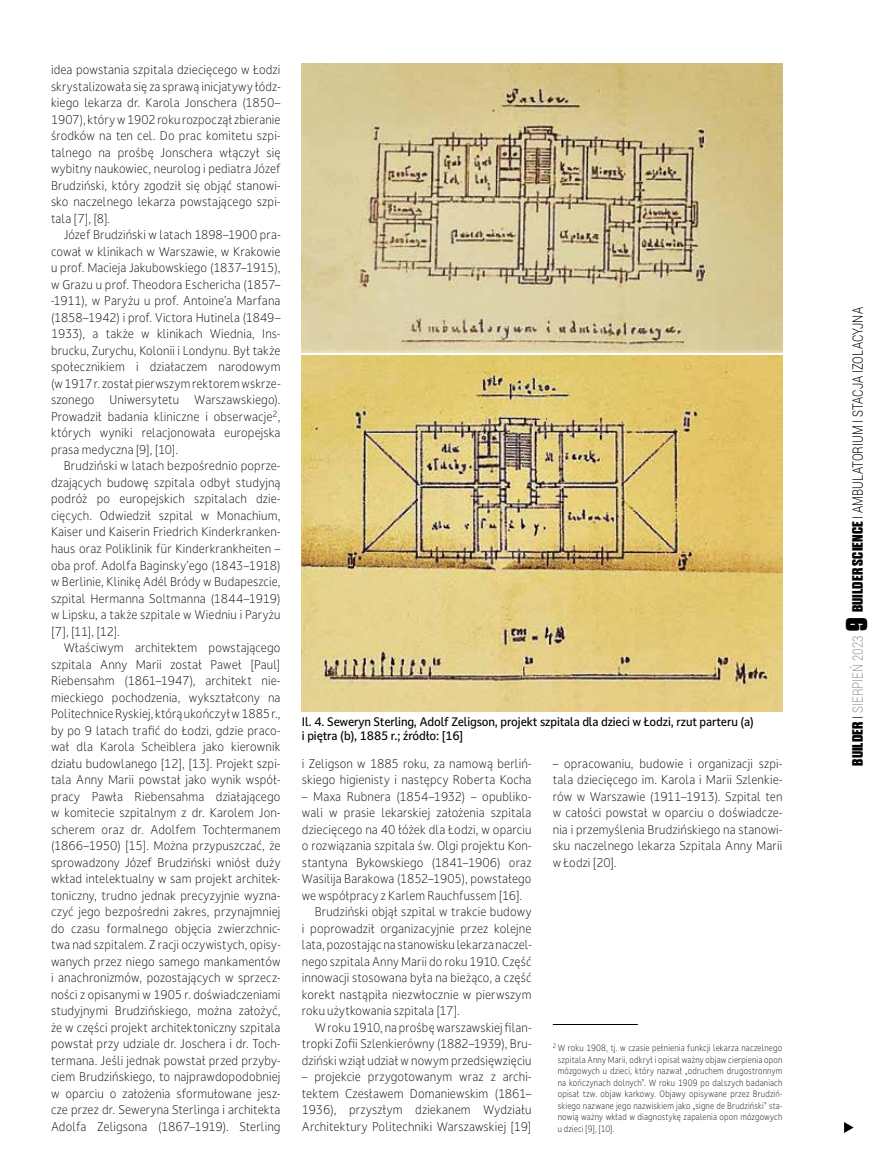
<style>
.page{position:relative;width:893px;height:1170px;background:#fff}
.page>*{position:absolute;margin:0;border:0;box-sizing:border-box;transform-origin:0 0}
.t1{font:300 14.25px "Roboto";color:#000;scale:.8 1}
.t2{font:300 12px/16.5px "Darkmode On CC";letter-spacing:.01em;color:#000;text-align:justify;scale:.93 1}
.t3{font:300 12px/16.5px "Darkmode On CC";letter-spacing:.01em;color:#000;text-align:justify;scale:.92 1}
.t4{font:500 11.7px/13.5px "Darkmode On CC";letter-spacing:-.015em;color:#000;scale:.95 1}
.t5{font:300 8.7px/11.6px "Darkmode On CC";letter-spacing:.02em;color:#000;text-align:justify;scale:.86 1}
.s1{font-family:"Dharma Gothic E";font-weight:700;font-stretch:expanded;font-size:15px}
.s2{color:#98989c}
.s3{font-family:"Dharma Gothic E";font-weight:800;font-size:30px}
</style>
<div class="page">
<svg style="left:844px;top:1122px;width:10px;height:10px"></svg>
<img style="left:302px;top:64px;width:480px;height:289px">
<img style="left:302px;top:355px;width:480px;height:356px">
<hr style="left:553px;top:1024px;width:85px;height:1px;background:#000">
<p class="t2" style="left:51px;top:61px;width:248px">idea powstania szpitala dziecięcego w Łodzi skrystalizowała się za sprawą inicjatywy łódz&shy;kiego lekarza dr. Karola Jonschera (1850– 1907), który w 1902 roku rozpoczął zbieranie środków na ten cel. Do prac komitetu szpi&shy;talnego na prośbę Jonschera włączył się wybitny naukowiec, neurolog i pediatra Józef Brudziński, który zgodził się objąć stanowi&shy;sko naczelnego lekarza powstającego szpi&shy;tala [7], [8].</p>
<p class="t3" style="left:51px;top:226px;width:251px;text-indent:13px">Józef Brudziński w latach 1898–1900 pra&shy;cował w klinikach w Warszawie, w Krakowie u prof. Macieja Jakubowskiego (1837–1915), w Grazu u prof. Theodora Eschericha (1857– -1911), w Paryżu u prof. Antoine’a Marfana (1858–1942) i prof. Victora Hutinela (1849– 1933), a także w klinikach Wiednia, Ins&shy;brucku, Zurychu, Kolonii i Londynu. Był także społecznikiem i działaczem narodowym (w 1917 r. został pierwszym rektorem wskrze&shy;szonego</p>
<p class="t2" style="left:51px;top:391px;width:248px;text-indent:143px">Warszawskiego).<br>Prowadził badania kliniczne i obserwacje<sup>2</sup>, których wyniki relacjonowała europejska prasa medyczna [9], [10].</p>
<p class="t2" style="left:51px;top:457px;width:248px;text-indent:13px">Brudziński w latach bezpośrednio poprze&shy;dzających budowę szpitala odbył studyjną podróż po europejskich szpitalach dzie&shy;cięcych. Odwiedził szpital w Monachium, Kaiser und Kaiserin Friedrich Kinderkranken&shy;haus oraz Poliklinik für Kinderkrankheiten – oba prof. Adolfa Baginsky’ego (1843–1918) w Berlinie, Klinikę Adél Bródy w Budapeszcie, szpital Hermanna Soltmanna (1844–1919) w Lipsku, a także szpitale w Wiedniu i Paryżu [7], [11], [12].</p>
<p class="t2" style="left:51px;top:639px;width:248px;text-indent:13px">Właściwym architektem powstającego szpitala Anny Marii został Paweł [Paul] Riebensahm (1861–1947), architekt nie&shy;mieckiego pochodzenia, wykształcony na Politechnice Ryskiej, którą ukończył w 1885 r., by po 9 latach trafić do Łodzi, gdzie praco&shy;wał dla Karola Scheiblera jako kierownik działu budowlanego [12], [13]. Projekt szpi&shy;tala Anny Marii powstał jako wynik współ&shy;pracy Pawła Riebensahma działającego w komitecie szpitalnym z dr. Karolem Jon&shy;scherem oraz dr. Adolfem Tochtermanem (1866–1950) [15]. Można przypuszczać, że sprowadzony Józef Brudziński wniósł duży wkład intelektualny w sam projekt architek&shy;toniczny, trudno jednak precyzyjnie wyzna&shy;czyć jego bezpośredni zakres, przynajmniej do czasu formalnego objęcia zwierzchnic&shy;twa nad szpitalem. Z racji oczywistych, opisy&shy;wanych przez niego samego mankamentów i anachronizmów, pozostających w sprzecz&shy;ności z opisanymi w 1905 r. doświadczeniami studyjnymi Brudzińskiego, można założyć, że w części projekt architektoniczny szpitala powstał przy udziale dr. Joschera i dr. Toch&shy;termana. Jeśli jednak powstał przed przyby&shy;ciem Brudzińskiego, to najprawdopodobniej w oparciu o założenia sformułowane jesz&shy;cze przez dr. Seweryna Sterlinga i architekta Adolfa Zeligsona (1867–1919). Sterling</p>
<p class="t2" style="left:110px;top:391px;width:76px">Uniwersytetu</p>
<p class="t4" style="left:302px;top:715px;width:477px">Il. 4. Seweryn Sterling, Adolf Zeligson, projekt szpitala dla dzieci w Łodzi, rzut parteru (a) i piętra (b), 1885 r.; źródło: [16]</p>
<p class="t2" style="left:302px;top:754px;width:248px">i Zeligson w 1885 roku, za namową berliń&shy;skiego higienisty i następcy Roberta Kocha</p>
<p class="t2" style="left:302px;top:787px;width:248px">– Maxa Rubnera (1854–1932) – opubliko-</p>
<p class="t2" style="left:302px;top:804px;width:248px">wali w prasie lekarskiej założenia szpitala</p>
<p class="t2" style="left:302px;top:820px;width:248px">dziecięcego na 40 łóżek dla Łodzi, w oparciu</p>
<p class="t2" style="left:302px;top:837px;width:248px">o rozwiązania szpitala św. Olgi projektu Kon-</p>
<p class="t2" style="left:302px;top:853px;width:248px">stantyna Bykowskiego (1841–1906) oraz</p>
<p class="t3" style="left:302px;top:870px;width:251px">Wasilija Barakowa (1852–1905), powstałego</p>
<p class="t3" style="left:302px;top:886px;width:241px">we współpracy z Karlem Rauchfussem [16].</p>
<p class="t2" style="left:315px;top:903px;width:235px">Brudziński objął szpital w trakcie budowy</p>
<p class="t2" style="left:302px;top:919px;width:248px">i poprowadził organizacyjnie przez kolejne</p>
<p class="t3" style="left:302px;top:936px;width:251px">lata, pozostając na stanowisku lekarza naczel-</p>
<p class="t3" style="left:302px;top:952px;width:251px">nego szpitala Anny Marii do roku 1910. Część</p>
<p class="t3" style="left:302px;top:969px;width:251px">innowacji stosowana była na bieżąco, a część</p>
<p class="t2" style="left:302px;top:985px;width:248px">korekt nastąpiła niezwłocznie w pierwszym</p>
<p class="t3" style="left:302px;top:1002px;width:173px">roku użytkowania szpitala [17].</p>
<p class="t3" style="left:315px;top:1018px;width:237px">W roku 1910, na prośbę warszawskiej filan-</p>
<p class="t3" style="left:302px;top:1035px;width:251px">tropki Zofii Szlenkierówny (1882–1939), Bru-</p>
<p class="t3" style="left:302px;top:1051px;width:251px">dziński wziął udział w nowym przedsięwzięciu</p>
<p class="t2" style="left:302px;top:1068px;width:248px">– projekcie przygotowanym wraz z archi&shy;tektem Czesławem Domaniewskim (1861– 1936), przyszłym dziekanem Wydziału Architektury Politechniki Warszawskiej [19]</p>
<p class="t2" style="left:553px;top:754px;width:248px">– opracowaniu, budowie i organizacji szpi&shy;tala dziecięcego im. Karola i Marii Szlenkie&shy;rów w Warszawie (1911–1913). Szpital ten w całości powstał w oparciu o doświadcze&shy;nia i przemyślenia Brudzińskiego na stanowi&shy;sku naczelnego lekarza Szpitala Anny Marii w Łodzi [20].</p>
<p class="t5" style="left:558px;top:1041px;width:263px;text-indent:-5px"><sup>2</sup> W roku 1908, tj. w czasie pełnienia funkcji lekarza naczelnego szpitala Anny Marii, odkrył i opisał ważny objaw cierpienia opon mózgowych u dzieci, który nazwał „odruchem drugostronnym na kończynach dolnych”. W roku 1909 po dalszych badaniach opisał tzw. objaw karkowy. Objawy opisywane przez Brudziń&shy;skiego nazwane jego nazwiskiem jako „signe de Brudziński” sta&shy;nowią ważny wkład w diagnostykę zapalenia opon mózgowych u dzieci [9], [10].</p>
<p class="t1" style="left:848px;top:765px;width:574px;rotate:-90deg"><span class="s1">BUILDER</span> I <span class="s2">SIERPIEŃ 2023</span> <span class="s3">9</span> <span class="s1">BUILDER SCIENCE</span> I AMBULATORIUM I STACJA IZOLACYJNA</p>
</div>
